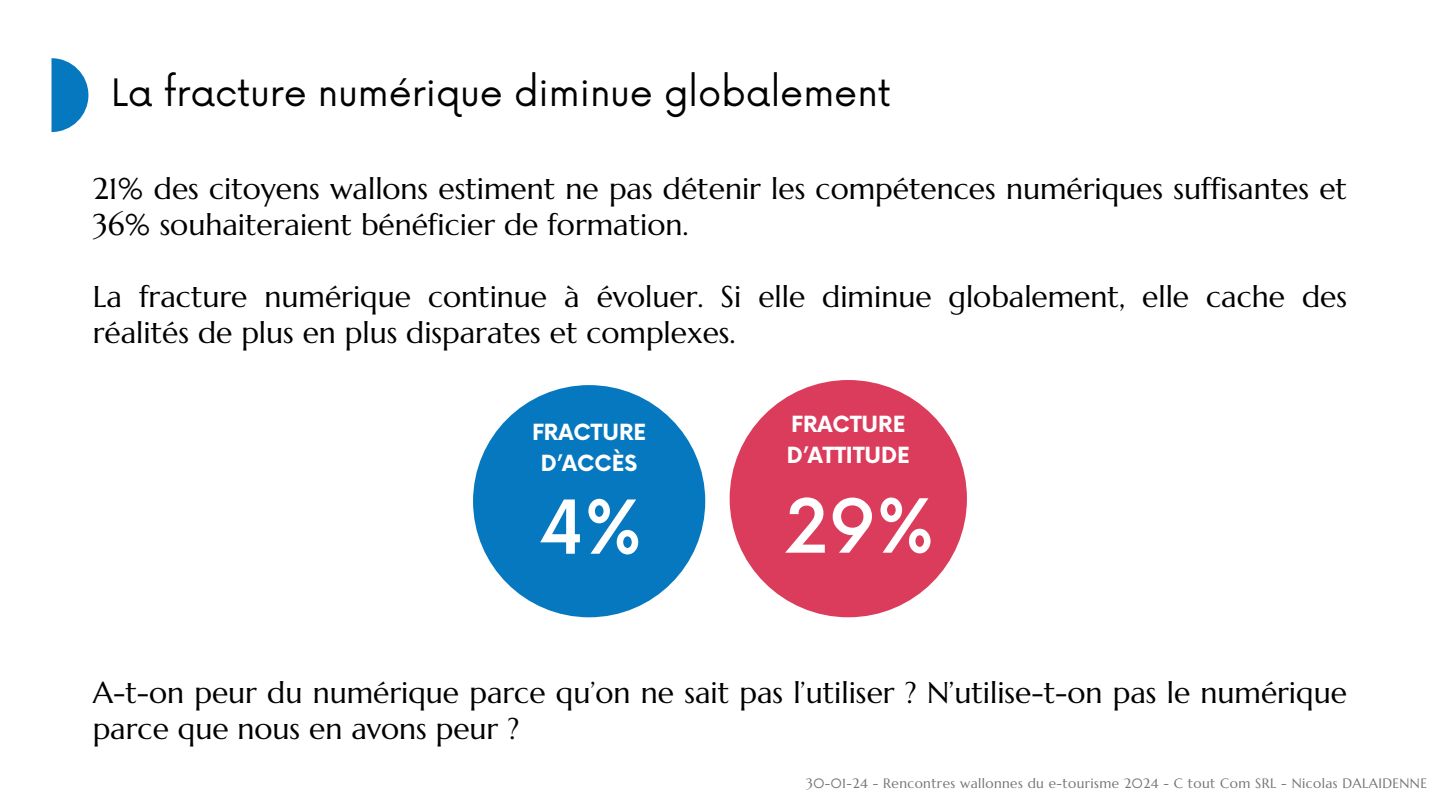
<style>
.page{position:relative;width:1440px;height:810px;background:#fff}
.page>*{position:absolute;margin:0;border:0;box-sizing:border-box;transform-origin:0 0}
.t1{font:500 72.6px "Now";color:#fff}
.t2{font:500 72.3px "Now";color:#fff}
.t3{font:36.8px "Now";color:#000}
.t4{font:30px/36px "Marcellus";color:#000}
.t5{font:700 21.7px/30.4px "Now";color:#fff;text-align:center}
.t6{font:13.6px "Marcellus";letter-spacing:.03em;color:#777472}
</style>
<div class="page">
<svg style="left:52px;top:59px;width:36px;height:73px"></svg>
<div style="left:473px;top:385px;width:232px;height:232px;background:#0578bf;border-radius:50%"></div>
<div style="left:730px;top:380px;width:237px;height:237px;background:#dc3c5b;border-radius:50%"></div>
<p class="t3" style="left:111px;top:72px;width:782px">La fracture numérique diminue globalement</p>
<h4 class="t4" style="left:93px;top:171px;width:1256px">21% des citoyens wallons estiment ne pas détenir les compétences numériques suffisantes et<br>36% souhaiteraient bénéficier de formation.</h4>
<h1 class="t4" style="left:93px;top:279px;width:1256px">La fracture numérique continue à évoluer. Si elle diminue globalement, elle cache des réalités de plus en plus disparates et complexes.</h1>
<h3 class="t5" style="left:532px;top:419px;width:116px">FRACTURE<br>D’ACCÈS</h3>
<h2 class="t2" style="left:539px;top:489px;width:105px">4%</h2>
<h3 class="t5" style="left:787px;top:410px;width:125px;text-align:left">FRACTURE<br>D’ATTITUDE</h3>
<h3 class="t1" style="left:785px;top:487px;width:151px">29%</h3>
<h4 class="t4" style="left:93px;top:675px;width:1256px">A-t-on peur du numérique parce qu’on ne sait pas l’utiliser ? N’utilise-t-on pas le numérique parce que nous en avons peur ?</h4>
<h1 class="t6" style="left:806px;top:775px;width:622px">30-01-24 - Rencontres wallonnes du e-tourisme 2024 - C tout Com SRL - Nicolas DALAIDENNE</h1>
</div>
